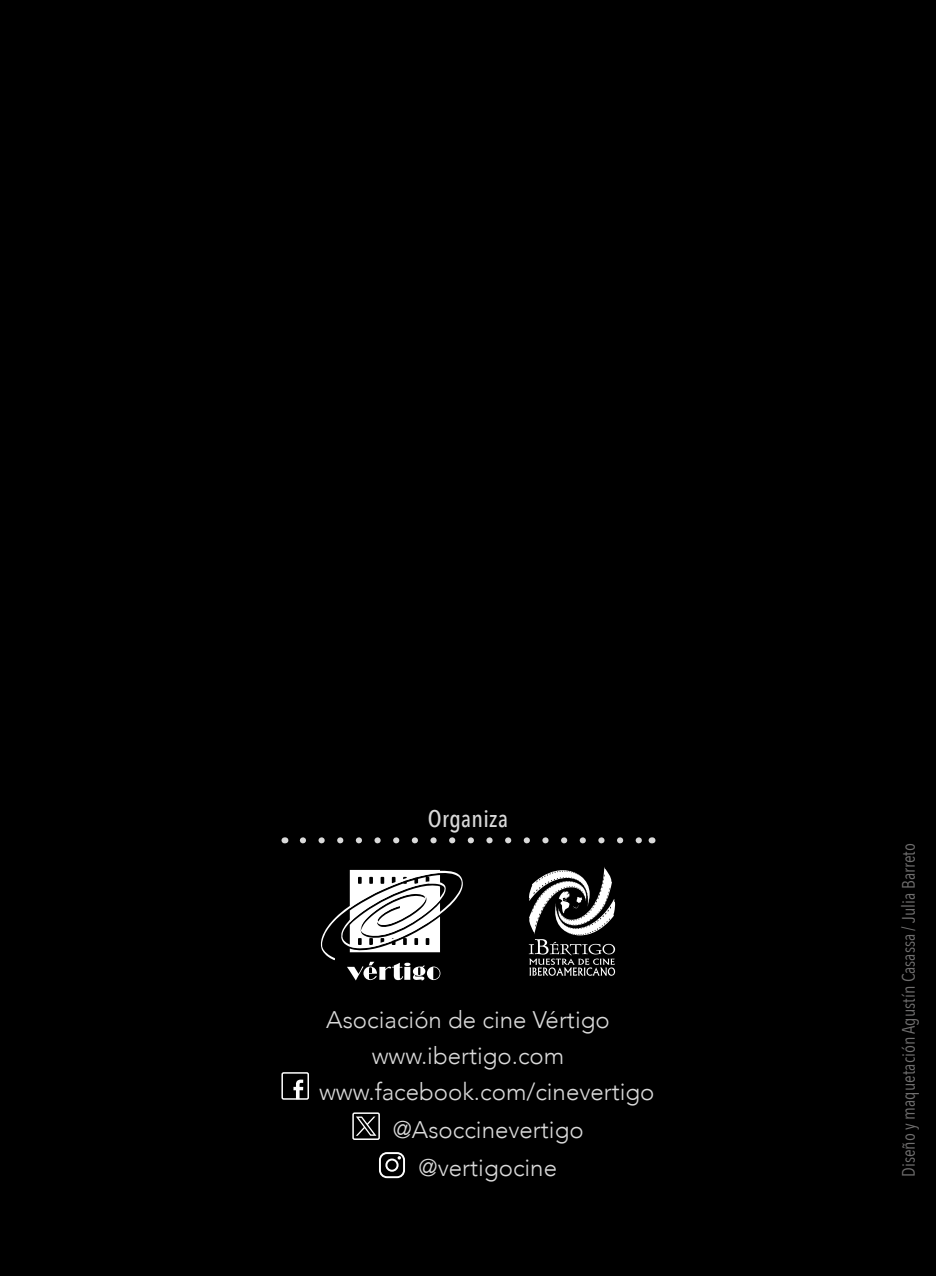
<style>
.page{position:relative;width:936px;height:1276px;background:#fff}
.page>*{position:absolute;margin:0;border:0;box-sizing:border-box;transform-origin:0 0}
.t1{font:300 24px/37.8px "Avenir";color:#dadada;text-align:center}
.t2{font:500 24px "Avenir Next Condensed";letter-spacing:.015em;color:#dadada}
.t3{font:18px "Avenir Next Condensed";color:#706f6f}
</style>
<div class="page">
<div style="left:0;top:0;width:935px;height:1276px;background:#000"></div>
<svg style="left:303px;top:837px;width:339px;height:6px;background:#373737"></svg>
<div style="left:281px;top:1072px;width:28px;height:27px;border:2px solid #fff"></div>
<svg style="left:293px;top:1079px;width:10px;height:20px"></svg>
<div style="left:352px;top:1112px;width:28px;height:28px;border:2px solid #fff"></div>
<svg style="left:379px;top:1152px;width:26px;height:26px"></svg>
<svg style="left:320px;top:870px;width:143px;height:110px"></svg>
<svg style="left:529px;top:866px;width:86px;height:109px"></svg>
<svg style="left:356px;top:1116px;width:20px;height:19px"></svg>
<p class="t2" style="left:428px;top:804px;width:82px">Organiza</p>
<p class="t1" style="left:326px;top:1000px;width:285px">Asociación de cine Vértigo</p>
<p class="t1" style="left:371px;top:1037px;width:194px">www.ibertigo.com</p>
<p class="t1" style="left:319px;top:1073px;width:337px">www.facebook.com/cinevertigo @Asoccinevertigo<br>@vertigocine</p>
<p class="t3" style="left:892px;top:1177px;width:335px;rotate:-90deg">Diseño y maquetación Agustín Casassa / Julia Barreto</p>
</div>
